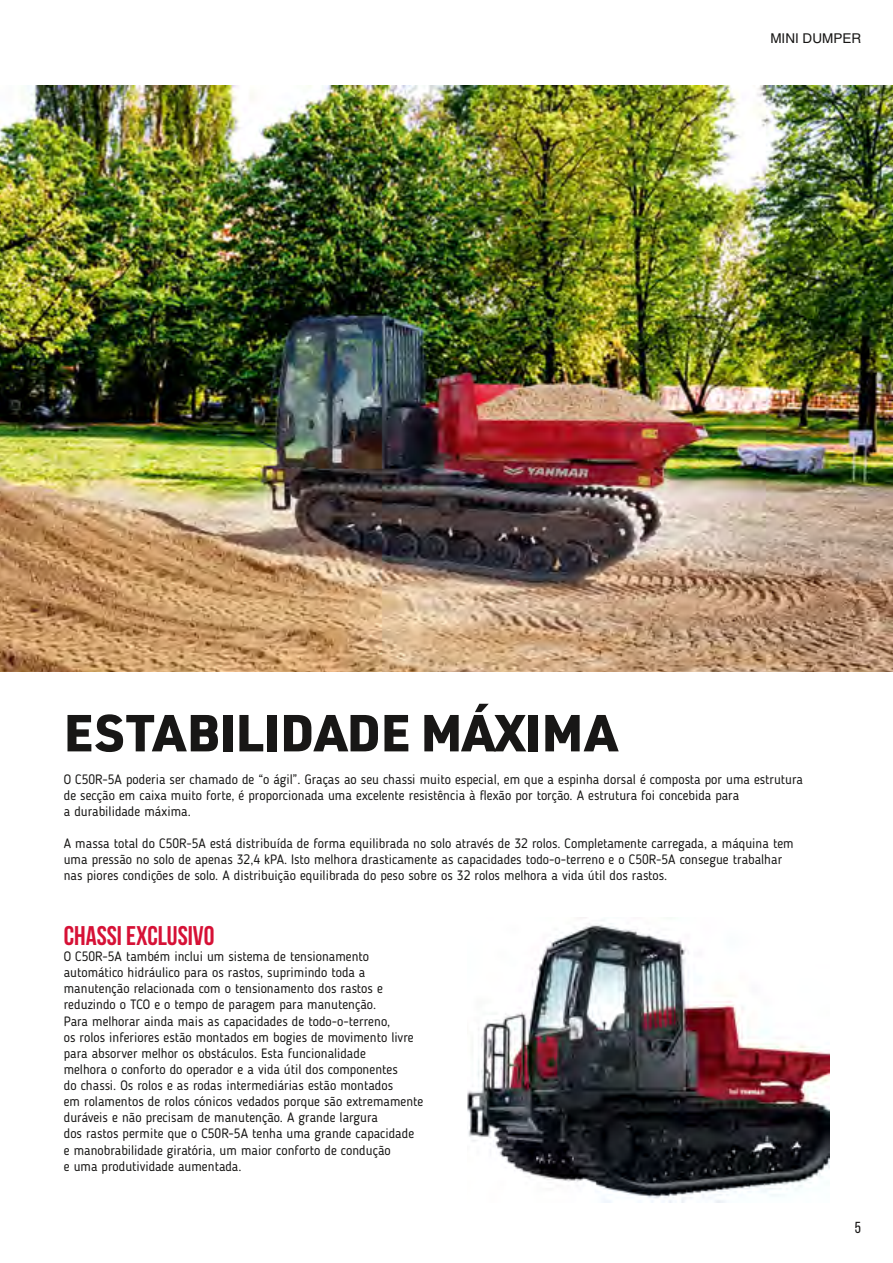
<style>
.page{position:relative;width:893px;height:1263px;background:#fff}
.page>*{position:absolute;margin:0;border:0;box-sizing:border-box;transform-origin:0 0}
.t1{font:900 51px "URWDIN";color:#181716}
.t2{font:700 27px "Bebas Neue";color:#d61136}
.t3{font:15.9px "Bebas Neue";color:#181716}
.t4{font:13.5px/16px "Blogger Sans";color:#181716}
.t5{font:13.5px "Helvetica LT Pro";color:#181716}
</style>
<div class="page">
<img style="left:0;top:85px;width:893px;height:587px">
<img style="left:468px;top:917px;width:361px;height:285px">
<p class="t5" style="left:770px;top:30px;width:92px">MINI DUMPER</p>
<h1 class="t1" style="left:64px;top:697px;width:555px">ESTABILIDADE MÁXIMA</h1>
<p class="t4" style="left:64px;top:771px;width:741px">O C50R-5A poderia ser chamado de “o ágil”. Graças ao seu chassi muito especial, em que a espinha dorsal é composta por uma estrutura de secção em caixa muito forte, é proporcionada uma excelente resistência à flexão por torção. A estrutura foi concebida para<br>a durabilidade máxima.</p>
<p class="t4" style="left:64px;top:835px;width:731px">A massa total do C50R-5A está distribuída de forma equilibrada no solo através de 32 rolos. Completamente carregada, a máquina tem uma pressão no solo de apenas 32,4 kPA. Isto melhora drasticamente as capacidades todo-o-terreno e o C50R-5A consegue trabalhar nas piores condições de solo. A distribuição equilibrada do peso sobre os 32 rolos melhora a vida útil dos rastos.</p>
<h2 class="t2" style="left:64px;top:921px;width:152px">CHASSI EXCLUSIVO</h2>
<p class="t4" style="left:64px;top:948px;width:361px">O C50R-5A também inclui um sistema de tensionamento automático hidráulico para os rastos, suprimindo toda a manutenção relacionada com o tensionamento dos rastos e reduzindo o TCO e o tempo de paragem para manutenção.<br>Para melhorar ainda mais as capacidades de todo-o-terreno,<br>os rolos inferiores estão montados em bogies de movimento livre para absorver melhor os obstáculos. Esta funcionalidade<br>melhora o conforto do operador e a vida útil dos componentes<br>do chassi. Os rolos e as rodas intermediárias estão montados<br>em rolamentos de rolos cónicos vedados porque são extremamente duráveis e não precisam de manutenção. A grande largura<br>dos rastos permite que o C50R-5A tenha uma grande capacidade e manobrabilidade giratória, um maior conforto de condução<br>e uma produtividade aumentada.</p>
<p class="t3" style="left:855px;top:1219px;width:8px">5</p>
</div>
